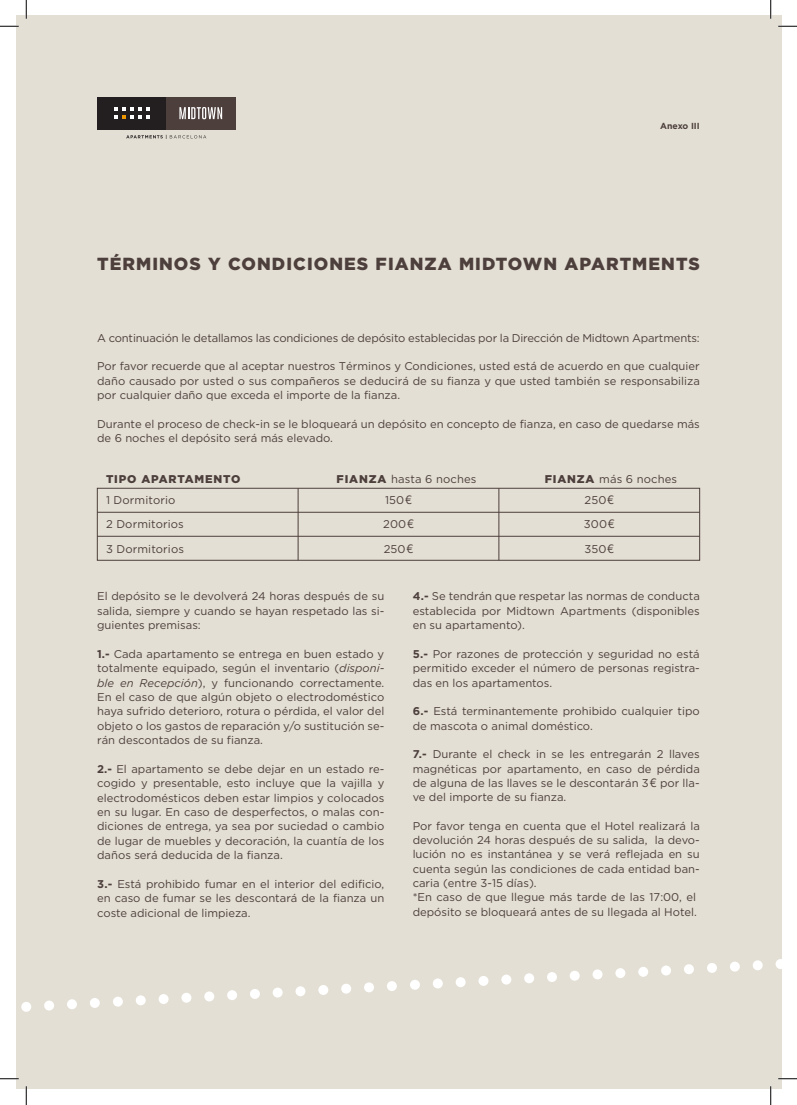
<style>
.page{position:relative;width:797px;height:1105px;background:#fff}
.page>*{position:absolute;margin:0;border:0;box-sizing:border-box;transform-origin:0 0}
.t1{font:900 17.5px "Gotham HTF";letter-spacing:.06em;color:#4d3f3c}
.t2{font:11.25px/14.4px "Gotham HTF";color:#4d3f3c;text-align:justify}
.t3{font:900 11.25px "Gotham HTF";letter-spacing:.075em;color:#4d3f3c}
.t4{font:700 8.75px "Gotham HTF";color:#4d3f3c}
.s1{font-weight:900}
.s2{font-family:"Futura Std"}
.s3{font-weight:700}
.s4{font-style:italic}
</style>
<div class="page">
<div style="left:16px;top:16px;width:765px;height:1073px;background:#e3dfd4"></div>
<svg style="left:113px;top:989px;width:147px;height:18px"></svg>
<svg style="left:21px;top:998px;width:79px;height:14px"></svg>
<svg style="left:410px;top:972px;width:147px;height:18px"></svg>
<svg style="left:272px;top:981px;width:125px;height:17px"></svg>
<svg style="left:707px;top:959px;width:74px;height:14px"></svg>
<svg style="left:569px;top:964px;width:125px;height:17px"></svg>
<div style="left:97px;top:97px;width:69px;height:32px;background:#231f20"></div>
<div style="left:166px;top:97px;width:69px;height:32px;background:#4d3f3c"></div>
<svg style="left:114px;top:107px;width:36px;height:12px"></svg>
<svg style="left:179px;top:107px;width:43px;height:12px"></svg>
<svg style="left:126px;top:135px;width:80px;height:4px"></svg>
<hr style="left:97px;top:512px;width:602px;height:1px;background:#4d3f3c">
<hr style="left:97px;top:536px;width:602px;height:1px;background:#4d3f3c">
<hr style="left:498px;top:488px;width:1px;height:72px;background:#4d3f3c">
<hr style="left:298px;top:488px;width:1px;height:72px;background:#4d3f3c">
<div style="left:97px;top:488px;width:602px;height:72px;border:1px solid #4d3f3c"></div>
<svg style="left:0;top:25px;width:19px;height:2px"></svg>
<svg style="left:778px;top:25px;width:19px;height:2px"></svg>
<svg style="left:0;top:1078px;width:19px;height:1px"></svg>
<svg style="left:778px;top:1078px;width:19px;height:1px"></svg>
<svg style="left:25px;top:0;width:2px;height:19px"></svg>
<svg style="left:25px;top:1086px;width:2px;height:19px"></svg>
<svg style="left:770px;top:0;width:1px;height:19px"></svg>
<svg style="left:770px;top:1086px;width:1px;height:19px"></svg>
<p class="t4" style="left:660px;top:121px;width:41px">Anexo III</p>
<p class="t1" style="left:97px;top:253px;width:604px">TÉRMINOS Y CONDICIONES FIANZA MIDTOWN APARTMENTS</p>
<p class="t2" style="left:97px;top:330px;width:604px">A continuación le detallamos las condiciones de depósito establecidas por la Dirección de Midtown Apartments:</p>
<p class="t2" style="left:97px;top:359px;width:604px">Por favor recuerde que al aceptar nuestros Términos y Condiciones, usted está de acuerdo en que cualquier daño causado por usted o sus compañeros se deducirá de su fianza y que usted también se responsabiliza por cualquier daño que exceda el importe de la fianza.</p>
<p class="t2" style="left:97px;top:416px;width:604px">Durante el proceso de check-in se le bloqueará un depósito en concepto de fianza, en caso de quedarse más de 6 noches el depósito será más elevado.</p>
<p class="t3" style="left:106px;top:472px;width:136px">TIPO APARTAMENTO</p>
<p class="t2" style="left:336px;top:471px;width:141px"><span class="s1">FIANZA</span> hasta 6 noches</p>
<p class="t2" style="left:544px;top:471px;width:134px"><span class="s1">FIANZA</span> más 6 noches</p>
<p class="t2" style="left:106px;top:493px;width:71px">1 Dormitorio</p>
<p class="t2" style="left:106px;top:517px;width:79px">2 Dormitorios</p>
<p class="t2" style="left:106px;top:541px;width:79px">3 Dormitorios</p>
<p class="t2" style="left:385px;top:493px;width:28px">150<span class="s2">€</span></p>
<p class="t2" style="left:383px;top:517px;width:32px">200<span class="s2">€</span></p>
<p class="t2" style="left:384px;top:541px;width:31px">250<span class="s2">€</span></p>
<p class="t2" style="left:584px;top:493px;width:31px">250<span class="s2">€</span></p>
<p class="t2" style="left:584px;top:517px;width:32px">300<span class="s2">€</span></p>
<p class="t2" style="left:584px;top:541px;width:31px">350<span class="s2">€</span></p>
<p class="t2" style="left:97px;top:589px;width:289px">El depósito se le devolverá 24 horas después de su salida, siempre y cuando se hayan respetado las si&shy;guientes premisas:</p>
<p class="t2" style="left:97px;top:646px;width:289px"><span class="s3">1.-</span> Cada apartamento se entrega en buen estado y totalmente equipado, según el inventario (<span class="s4">disponi&shy;ble en Recepción</span>), y funcionando correctamente.<br>En el caso de que algún objeto o electrodoméstico haya sufrido deterioro, rotura o pérdida, el valor del objeto o los gastos de reparación y/o sustitución se&shy;rán descontados de su fianza.</p>
<p class="t2" style="left:97px;top:761px;width:289px"><span class="s3">2.-</span> El apartamento se debe dejar en un estado re&shy;cogido y presentable, esto incluye que la vajilla y electrodomésticos deben estar limpios y colocados en su lugar. En caso de desperfectos, o malas con&shy;diciones de entrega, ya sea por suciedad o cambio de lugar de muebles y decoración, la cuantía de los daños será deducida de la fianza.</p>
<p class="t2" style="left:97px;top:876px;width:289px"><span class="s3">3.-</span> Está prohibido fumar en el interior del edificio, en caso de fumar se les descontará de la fianza un coste adicional de limpieza.</p>
<p class="t2" style="left:412px;top:589px;width:289px"><span class="s3">4.-</span> Se tendrán que respetar las normas de conducta establecida por Midtown Apartments (disponibles en su apartamento).</p>
<p class="t2" style="left:412px;top:646px;width:289px"><span class="s3">5.-</span> Por razones de protección y seguridad no está permitido exceder el número de personas registra&shy;das en los apartamentos.</p>
<p class="t2" style="left:412px;top:704px;width:289px"><span class="s3">6.-</span> Está terminantemente prohibido cualquier tipo de mascota o animal doméstico.</p>
<p class="t2" style="left:412px;top:747px;width:289px"><span class="s3">7.-</span> Durante el check in se les entregarán 2 llaves magnéticas por apartamento, en caso de pérdida de alguna de las llaves se le descontarán 3<span class="s2">€</span> por lla&shy;ve del importe de su fianza.</p>
<p class="t2" style="left:412px;top:818px;width:289px;text-align:left">Por favor tenga en cuenta que el Hotel realizará la devolución 24 horas después de su salida, la devo&shy;lución no es instantánea y se verá reflejada en su cuenta según las condiciones de cada entidad ban&shy;caria (entre 3-15 días).<br>*En caso de que llegue más tarde de las 17:00, el depósito se bloqueará antes de su llegada al Hotel.</p>
</div>
